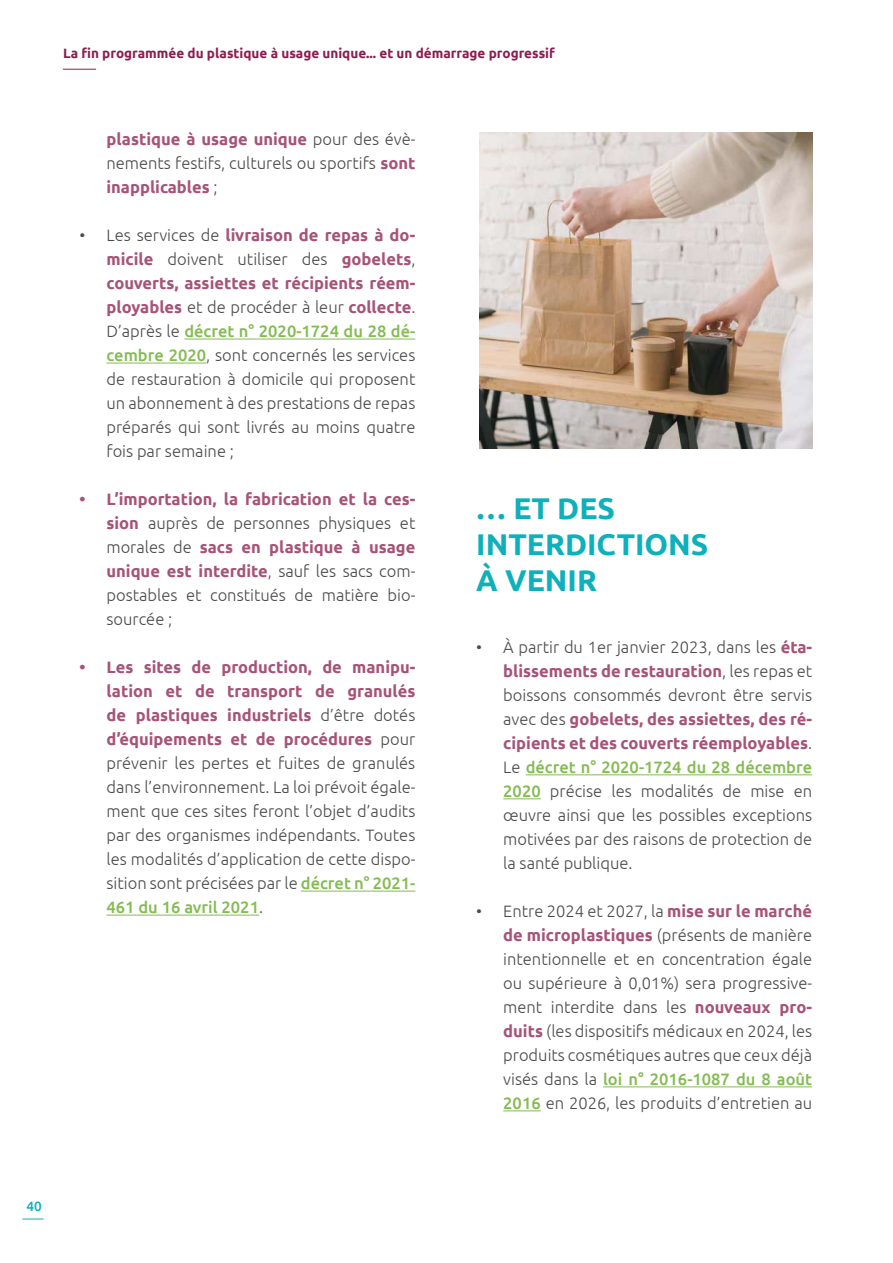
<style>
.page{position:relative;width:893px;height:1263px;background:#fff}
.page>*{position:absolute;margin:0;border:0;box-sizing:border-box;transform-origin:0 0}
.t1{font:700 30px/36px "Ubuntu";color:#0db0bb}
.t2{font:300 16.5px/24px "Ubuntu";color:#4a4c4b;text-align:justify}
.t3{font:700 13.5px "Ubuntu";color:#8b1e51}
.t4{font:500 13.5px "Ubuntu";color:#0db0bb}
.s1{font-weight:700;color:#a55479}
.s2{font-weight:500;color:#84bb52}
</style>
<div class="page">
<hr style="left:63px;top:69px;width:33px;height:1px;background:#8b1e51">
<svg style="left:22px;top:1219px;width:22px;height:1px"></svg>
<hr style="left:184px;top:339px;width:231px;height:1px;background:#84bb52">
<hr style="left:106px;top:363px;width:100px;height:1px;background:#84bb52">
<hr style="left:301px;top:891px;width:114px;height:1px;background:#84bb52">
<hr style="left:106px;top:915px;width:153px;height:1px;background:#84bb52">
<img style="left:480px;top:132px;width:332px;height:317px">
<hr style="left:526px;top:774px;width:286px;height:1px;background:#84bb52">
<hr style="left:503px;top:798px;width:38px;height:1px;background:#84bb52">
<hr style="left:603px;top:1086px;width:209px;height:1px;background:#84bb52">
<hr style="left:503px;top:1110px;width:38px;height:1px;background:#84bb52">
<p class="t3" style="left:63px;top:45px;width:493px">La fin programmée du plastique à usage unique... et un démarrage progressif</p>
<p class="t2" style="left:106px;top:127px;width:310px"><span class="s1">plastique à usage unique</span> pour des évè&shy;nements festifs, culturels ou sportifs <span class="s1">sont inapplicables</span> ;</p>
<p class="t2" style="left:106px;top:223px;width:310px;text-indent:-27px">• Les services de <span class="s1">livraison de repas à do&shy;micile</span> doivent utiliser des <span class="s1">gobelets</span>, <span class="s1">couverts, assiettes et récipients réem&shy;ployables</span> et de procéder à leur <span class="s1">collecte</span>.<br>D’après le <span class="s2">décret n° 2020-1724 du 28 dé&shy;cembre 2020</span>, sont concernés les services de restauration à domicile qui proposent un abonnement à des prestations de repas préparés qui sont livrés au moins quatre fois par semaine ;</p>
<p class="t2" style="left:106px;top:487px;width:310px;text-indent:-27px"><span class="s1">• L’importation, la fabrication et la ces&shy;sion</span> auprès de personnes physiques et morales de <span class="s1">sacs en plastique à usage unique est interdite</span>, sauf les sacs com&shy;postables et constitués de matière bio&shy;sourcée ;</p>
<p class="t2" style="left:106px;top:655px;width:310px;text-indent:-27px"><span class="s1">• Les sites de production, de manipu&shy;lation et de transport de granulés de plastiques industriels</span> d’être dotés <span class="s1">d’équipements et de procédures</span> pour prévenir les pertes et fuites de granulés dans l’environnement. La loi prévoit égale&shy;ment que ces sites feront l’objet d’audits par des organismes indépendants. Toutes les modalités d’application de cette dispo&shy;sition sont précisées par le <span class="s2">décret n° 2021- 461 du 16 avril 2021</span>.</p>
<h1 class="t1" style="left:476px;top:490px;width:234px">… ET DES<br>INTERDICTIONS<br>À VENIR</h1>
<p class="t2" style="left:503px;top:634px;width:310px;text-indent:-27px">• À partir du 1er janvier 2023, dans les <span class="s1">éta&shy;blissements de restauration</span>, les repas et boissons consommés devront être servis avec des <span class="s1">gobelets, des assiettes, des ré&shy;cipients et des couverts réemployables</span>.<br>Le <span class="s2">décret n° 2020-1724 du 28 décembre 2020</span> précise les modalités de mise en œuvre ainsi que les possibles exceptions motivées par des raisons de protection de la santé publique.</p>
<p class="t2" style="left:503px;top:899px;width:310px;text-indent:-27px">• Entre 2024 et 2027, la <span class="s1">mise sur le marché de microplastiques</span> (présents de manière intentionnelle et en concentration égale ou supérieure à 0,01%) sera progressive&shy;ment interdite dans les <span class="s1">nouveaux pro&shy;duits</span> (les dispositifs médicaux en 2024, les produits cosmétiques autres que ceux déjà visés dans la <span class="s2">loi n° 2016-1087 du 8 août 2016</span> en 2026, les produits d’entretien au</p>
<p class="t4" style="left:27px;top:1197px;width:17px">40</p>
</div>
